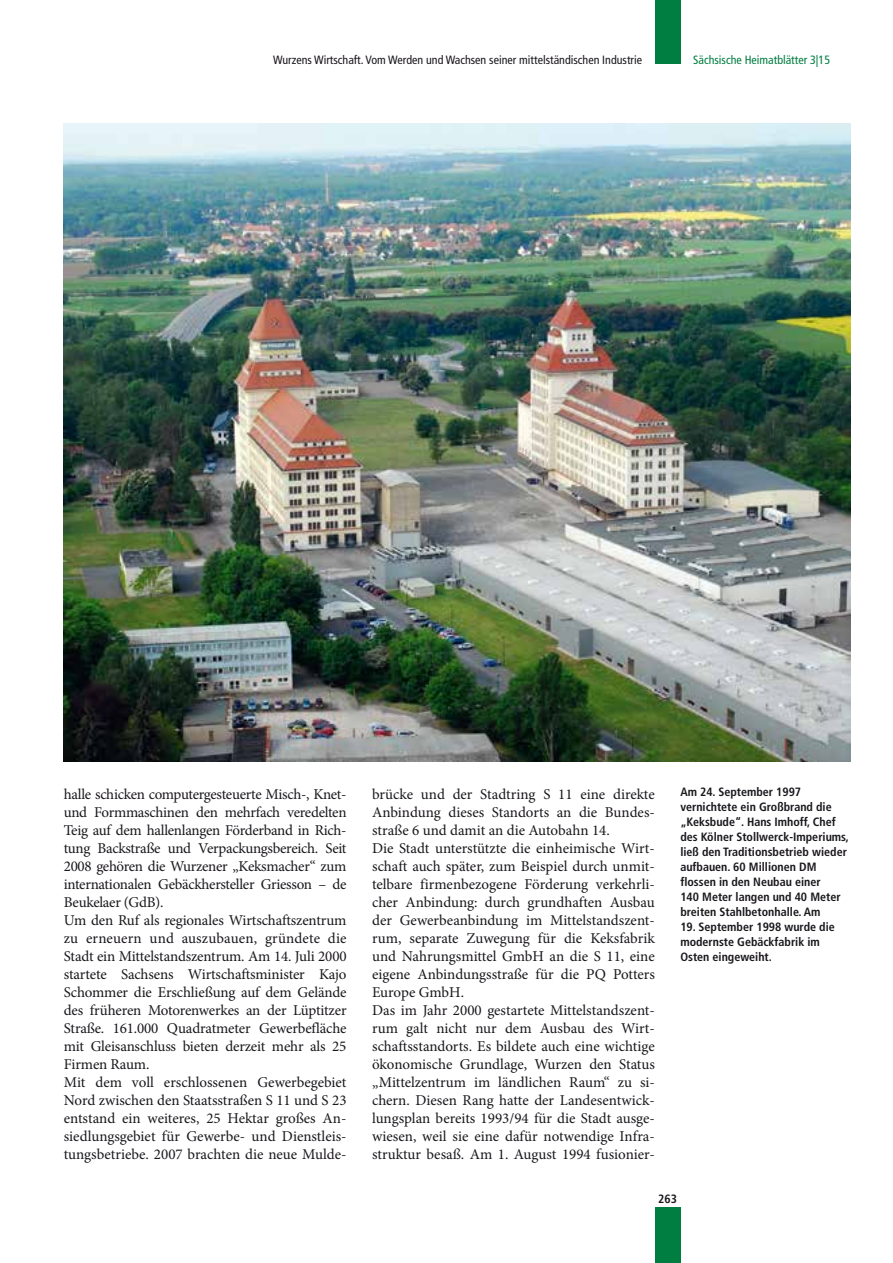
<style>
.page{position:relative;width:893px;height:1263px;background:#fff}
.page>*{position:absolute;margin:0;border:0;box-sizing:border-box;transform-origin:0 0}
.t1{font:15px/18px "Minion Pro";letter-spacing:-.005em;color:#1a171c}
.t2{font:700 condensed 12px/15px "Frutiger LT Com";color:#1a171c}
.t3{font:condensed 12px "Frutiger LT Com";color:#1a171c}
.t4{font:condensed 12px "Frutiger LT Com";color:#007d40}
</style>
<div class="page">
<div style="left:655px;top:1207px;width:25px;height:56px;background:#007d40"></div>
<div style="left:655px;top:0;width:25px;height:64px;background:#007d40"></div>
<img style="left:64px;top:123px;width:786px;height:638px">
<p class="t3" style="left:273px;top:53px;width:370px">Wurzens Wirtschaft. Vom Werden und Wachsen seiner mittelständischen Industrie</p>
<p class="t4" style="left:693px;top:53px;width:138px">Sächsische Heimatblätter 3|15</p>
<p class="t1" style="left:64px;top:785px;width:284px">halle schicken computergesteuerte Misch-, Knet&shy;und Formmaschinen den mehrfach veredelten Teig auf dem hallenlangen Förderband in Rich&shy;tung Backstraße und Verpackungsbereich. Seit 2008 gehören die Wurzener „Keksmacher“ zum internationalen Gebäckhersteller Griesson – de Beukelaer (GdB).<br>Um den Ruf als regionales Wirtschaftszentrum zu erneuern und auszubauen, gründete die Stadt ein Mittelstandszentrum. Am 14. Juli 2000 startete Sachsens Wirtschaftsminister Kajo Schommer die Erschließung auf dem Gelände des früheren Motorenwerkes an der Lüptitzer Straße. 161.000 Quadratmeter Gewerbefläche mit Gleisanschluss bieten derzeit mehr als 25<br>Firmen Raum.<br>Mit dem voll erschlossenen Gewerbegebiet Nord zwischen den Staatsstraßen S 11 und S 23 entstand ein weiteres, 25 Hektar großes An&shy;siedlungsgebiet für Gewerbe- und Dienstleis&shy;tungsbetriebe. 2007 brachten die neue Mulde-</p>
<p class="t1" style="left:372px;top:785px;width:284px">brücke und der Stadtring S 11 eine direkte Anbindung dieses Standorts an die Bundes&shy;straße 6 und damit an die Autobahn 14.<br>Die Stadt unterstützte die einheimische Wirt&shy;schaft auch später, zum Beispiel durch unmit&shy;telbare firmenbezogene Förderung verkehrli&shy;cher Anbindung: durch grundhaften Ausbau der Gewerbeanbindung im Mittelstandszent&shy;rum, separate Zuwegung für die Keksfabrik und Nahrungsmittel GmbH an die S 11, eine eigene Anbindungsstraße für die PQ Potters Europe GmbH.<br>Das im Jahr 2000 gestartete Mittelstandszent&shy;rum galt nicht nur dem Ausbau des Wirt&shy;schaftsstandorts. Es bildete auch eine wichtige ökonomische Grundlage, Wurzen den Status „Mittelzentrum im ländlichen Raum“ zu si&shy;chern. Diesen Rang hatte der Landesentwick&shy;lungsplan bereits 1993/94 für die Stadt ausge&shy;wiesen, weil sie eine dafür notwendige Infra&shy;struktur besaß. Am 1. August 1994 fusionier-</p>
<p class="t2" style="left:680px;top:784px;width:170px">Am 24. September 1997 vernichtete ein Großbrand die „Keksbude“. Hans Imhoff, Chef des Kölner Stollwerck-Imperiums, ließ den Traditionsbetrieb wieder aufbauen. 60 Millionen DM flossen in den Neubau einer<br>140 Meter langen und 40 Meter breiten Stahlbetonhalle. Am</p>
<p class="t2" style="left:680px;top:919px;width:156px">19. September 1998 wurde die modernste Gebäckfabrik im<br>Osten eingeweiht.</p>
<p class="t2" style="left:658px;top:1191px;width:20px">263</p>
</div>
